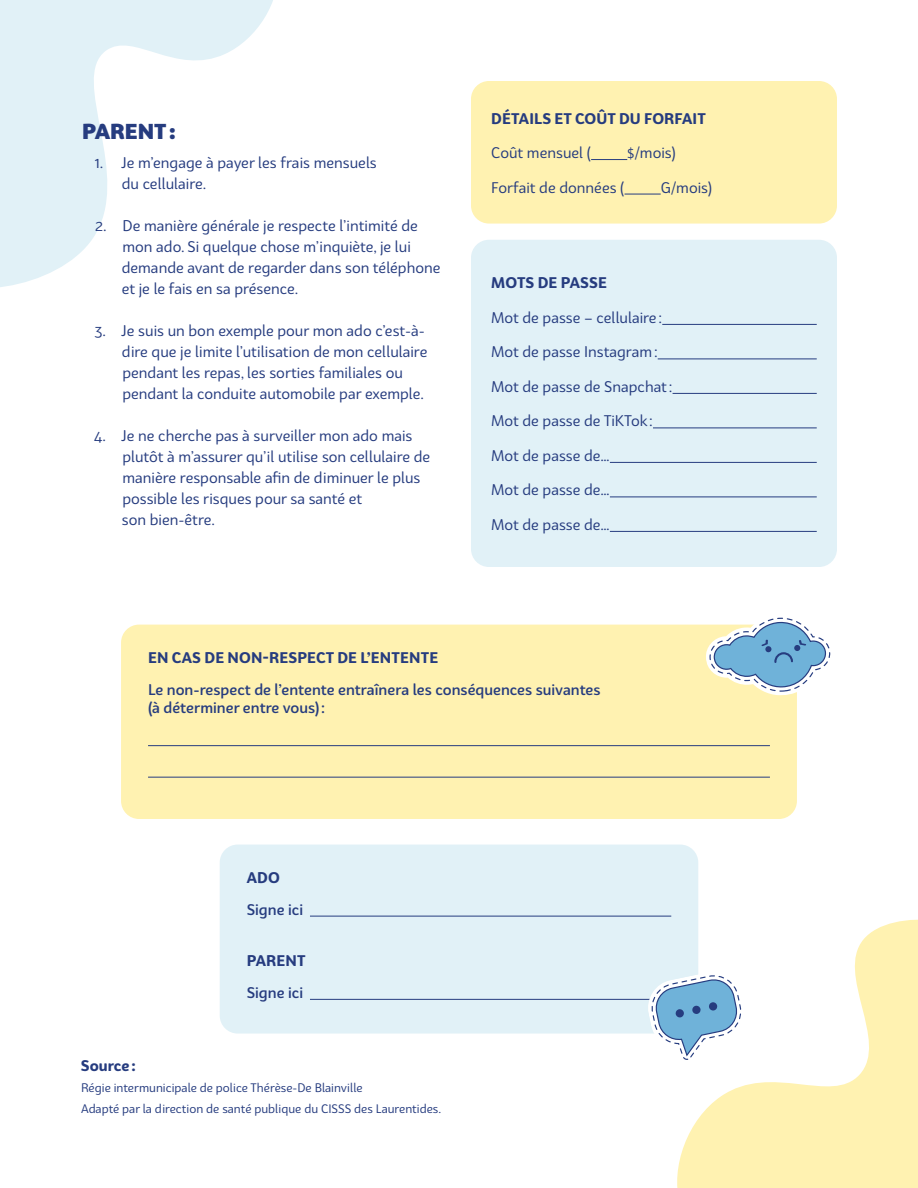
<style>
.page{position:relative;width:918px;height:1188px;background:#fff}
.page>*{position:absolute;margin:0;border:0;box-sizing:border-box;transform-origin:0 0}
.t1{font:900 21px "Bw Surco";letter-spacing:.005em;color:#263c7f}
.t2{font:15px/21px "Bw Surco";color:#263c7f}
.t3{font:500 15px/18px "Bw Surco";color:#263c7f}
.t4{font:700 15px "Bw Surco";letter-spacing:.01em;color:#263c7f}
.t5{font:12px/21px "Bw Surco";color:#263c7f}
</style>
<div class="page">
<div style="left:471px;top:240px;width:366px;height:327px;background:#e1f1f7;border-radius:18px"></div>
<hr style="left:662px;top:324px;width:155px;height:1px;background:#263c7f">
<hr style="left:658px;top:359px;width:159px;height:1px;background:#263c7f">
<hr style="left:673px;top:393px;width:144px;height:1px;background:#263c7f">
<hr style="left:653px;top:428px;width:164px;height:1px;background:#263c7f">
<hr style="left:610px;top:462px;width:207px;height:1px;background:#263c7f">
<hr style="left:610px;top:497px;width:207px;height:1px;background:#263c7f">
<hr style="left:610px;top:531px;width:207px;height:1px;background:#263c7f">
<div style="left:471px;top:81px;width:366px;height:143px;background:#fff2b1;border-radius:18px"></div>
<hr style="left:591px;top:159px;width:36px;height:1px;background:#263c7f">
<hr style="left:625px;top:194px;width:36px;height:1px;background:#263c7f">
<div style="left:121px;top:625px;width:676px;height:194px;background:#fff2b1;border-radius:18px"></div>
<hr style="left:148px;top:745px;width:622px;height:1px;background:#263c7f">
<hr style="left:148px;top:777px;width:622px;height:1px;background:#263c7f">
<div style="left:220px;top:845px;width:478px;height:189px;background:#e1f1f7;border-radius:18px"></div>
<hr style="left:310px;top:916px;width:361px;height:1px;background:#263c7f">
<hr style="left:310px;top:999px;width:361px;height:1px;background:#263c7f">
<svg style="left:670px;top:915px;width:248px;height:273px;fill:#fff2b1"></svg>
<svg style="left:0;top:0;width:273px;height:287px"></svg>
<svg style="left:645px;top:969px;width:102px;height:95px"></svg>
<svg style="left:705px;top:617px;width:126px;height:79px"></svg>
<h1 class="t1" style="left:82px;top:117px;width:95px">PARENT:</h1>
<p class="t2" style="left:122px;top:152px;width:257px;text-indent:-27px">1. Je m’engage à payer les frais mensuels du cellulaire.</p>
<p class="t2" style="left:122px;top:215px;width:320px;text-indent:-27px">2. De manière générale je respecte l’intimité de mon ado. Si quelque chose m’inquiète, je lui demande avant de regarder dans son téléphone et je le fais en sa présence.</p>
<p class="t2" style="left:122px;top:320px;width:307px;text-indent:-27px">3. Je suis un bon exemple pour mon ado c’est-à&shy;dire que je limite l’utilisation de mon cellulaire pendant les repas, les sorties familiales ou pendant la conduite automobile par exemple.</p>
<p class="t2" style="left:122px;top:425px;width:310px;text-indent:-28px">4. Je ne cherche pas à surveiller mon ado mais plutôt à m’assurer qu’il utilise son cellulaire de manière responsable afin de diminuer le plus possible les risques pour sa santé et<br>son bien-être.</p>
<p class="t4" style="left:491px;top:108px;width:216px">DÉTAILS ET COÛT DU FORFAIT</p>
<p class="t2" style="left:491px;top:142px;width:101px">Coût mensuel (</p>
<p class="t2" style="left:627px;top:142px;width:50px">$/mois)</p>
<p class="t2" style="left:491px;top:176px;width:135px">Forfait de données (</p>
<p class="t2" style="left:661px;top:176px;width:53px">G/mois)</p>
<p class="t4" style="left:491px;top:273px;width:117px">MOTS DE PASSE</p>
<p class="t2" style="left:491px;top:307px;width:173px">Mot de passe – cellulaire:</p>
<p class="t2" style="left:491px;top:341px;width:168px">Mot de passe Instagram:</p>
<p class="t2" style="left:491px;top:376px;width:183px">Mot de passe de Snapchat:</p>
<p class="t2" style="left:491px;top:410px;width:163px">Mot de passe de TiKTok:</p>
<p class="t2" style="left:491px;top:445px;width:120px">Mot de passe de…</p>
<p class="t2" style="left:491px;top:479px;width:120px">Mot de passe de…</p>
<p class="t2" style="left:491px;top:514px;width:120px">Mot de passe de…</p>
<p class="t4" style="left:148px;top:647px;width:292px">EN CAS DE NON-RESPECT DE L’ENTENTE</p>
<p class="t3" style="left:148px;top:680px;width:454px">Le non-respect de l’entente entraînera les conséquences suivantes (à déterminer entre vous):</p>
<p class="t4" style="left:247px;top:867px;width:35px">ADO</p>
<p class="t3" style="left:247px;top:900px;width:58px">Signe ici</p>
<p class="t4" style="left:247px;top:950px;width:60px">PARENT</p>
<p class="t3" style="left:247px;top:983px;width:58px">Signe ici</p>
<p class="t4" style="left:81px;top:1055px;width:56px">Source:</p>
<p class="t5" style="left:81px;top:1077px;width:362px">Régie intermunicipale de police Thérèse-De Blainville<br>Adapté par la direction de santé publique du CISSS des Laurentides.</p>
</div>
